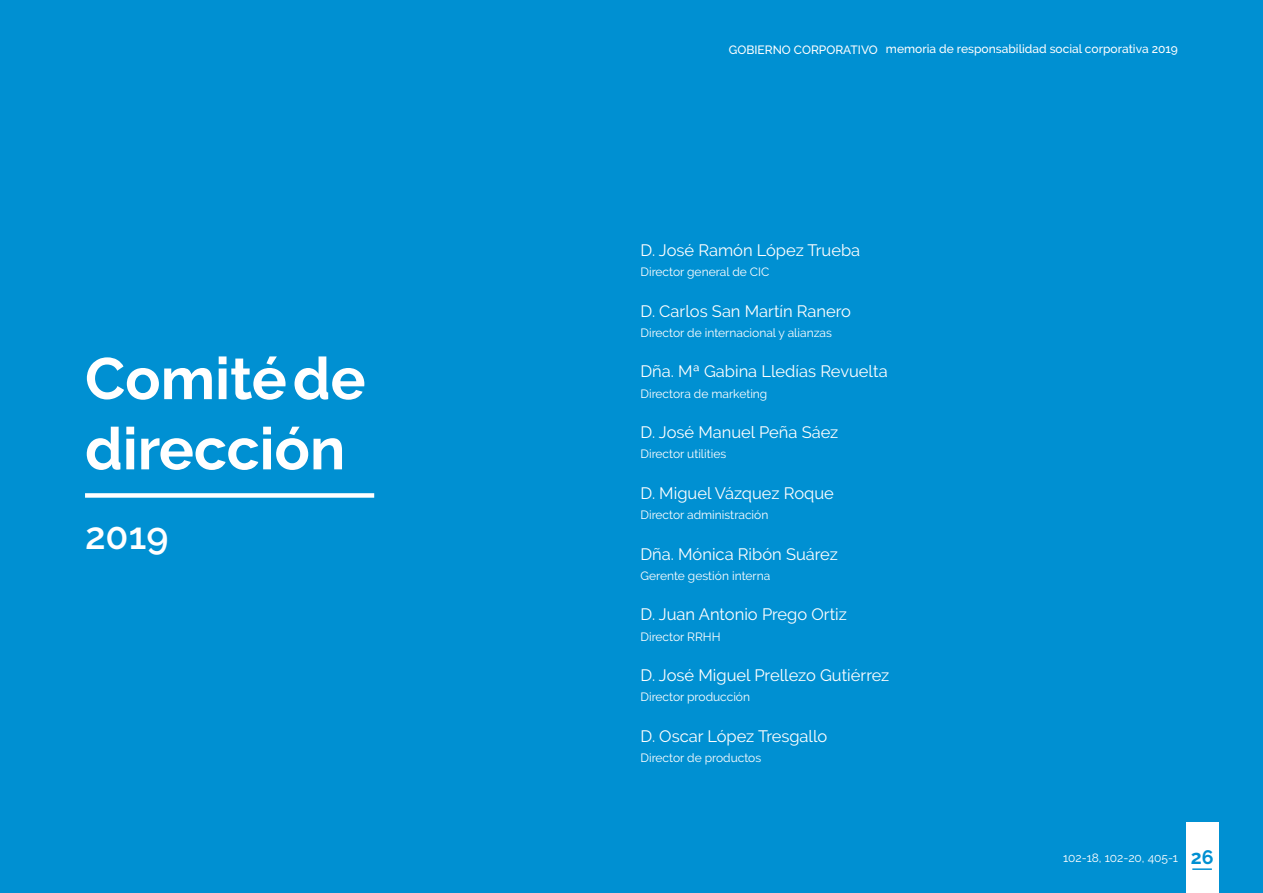
<style>
.page{position:relative;width:1263px;height:893px;background:#0090d2}
.page>*{position:absolute;margin:0;border:0;box-sizing:border-box;transform-origin:0 0}
.t1{font:700 58.5px/70.2px "Raleway";color:#fff}
.t2{font:600 37.5px "Raleway";color:#fff}
.t3{font:16.5px "Raleway";color:#fff}
.t4{font:12px "Raleway";color:#fff}
.t5{font:500 12px "Raleway";color:#fff}
.s1{font-weight:700;font-size:19.5px;color:#0090d2}
</style>
<div class="page">
<div style="left:85px;top:493px;width:289px;height:5px;background:#fff"></div>
<div style="left:1186px;top:823px;width:32px;height:70px;background:#fff"></div>
<hr style="left:1192px;top:868px;width:20px;height:2px;background:#0090d2">
<h1 class="t1" style="left:85px;top:344px;width:282px">Comité de dirección</h1>
<h2 class="t2" style="left:85px;top:514px;width:85px">2019</h2>
<p class="t5" style="left:729px;top:43px;width:151px">GOBIERNO CORPORATIVO</p>
<p class="t5" style="left:886px;top:42px;width:293px">memoria de responsabilidad social corporativa 2019</p>
<p class="t3" style="left:640px;top:240px;width:221px">D. José Ramón López Trueba</p>
<p class="t4" style="left:640px;top:265px;width:130px">Director general de CIC</p>
<p class="t3" style="left:640px;top:301px;width:212px">D. Carlos San Martín Ranero</p>
<p class="t4" style="left:640px;top:326px;width:193px">Director de internacional y alianzas</p>
<p class="t3" style="left:640px;top:362px;width:249px">Dña. Mª Gabina Lledías Revuelta</p>
<p class="t4" style="left:640px;top:386px;width:128px">Directora de marketing</p>
<p class="t3" style="left:640px;top:423px;width:199px">D. José Manuel Peña Sáez</p>
<p class="t4" style="left:640px;top:447px;width:87px">Director utilities</p>
<p class="t3" style="left:640px;top:483px;width:195px">D. Miguel Vázquez Roque</p>
<p class="t4" style="left:640px;top:508px;width:129px">Director administración</p>
<p class="t3" style="left:640px;top:544px;width:199px">Dña. Mónica Ribón Suárez</p>
<p class="t4" style="left:640px;top:569px;width:131px">Gerente gestión interna</p>
<p class="t3" style="left:640px;top:605px;width:208px">D. Juan Antonio Prego Ortiz</p>
<p class="t4" style="left:640px;top:629px;width:82px">Director RRHH</p>
<p class="t3" style="left:640px;top:666px;width:250px">D. José Miguel Prellezo Gutiérrez</p>
<p class="t4" style="left:640px;top:690px;width:111px">Director producción</p>
<p class="t3" style="left:640px;top:726px;width:188px">D. Oscar López Tresgallo</p>
<p class="t4" style="left:640px;top:751px;width:122px">Director de productos</p>
<p class="t4" style="left:1063px;top:851px;width:152px">102-18, 102-20, 405-1 <span class="s1">26</span></p>
</div>
